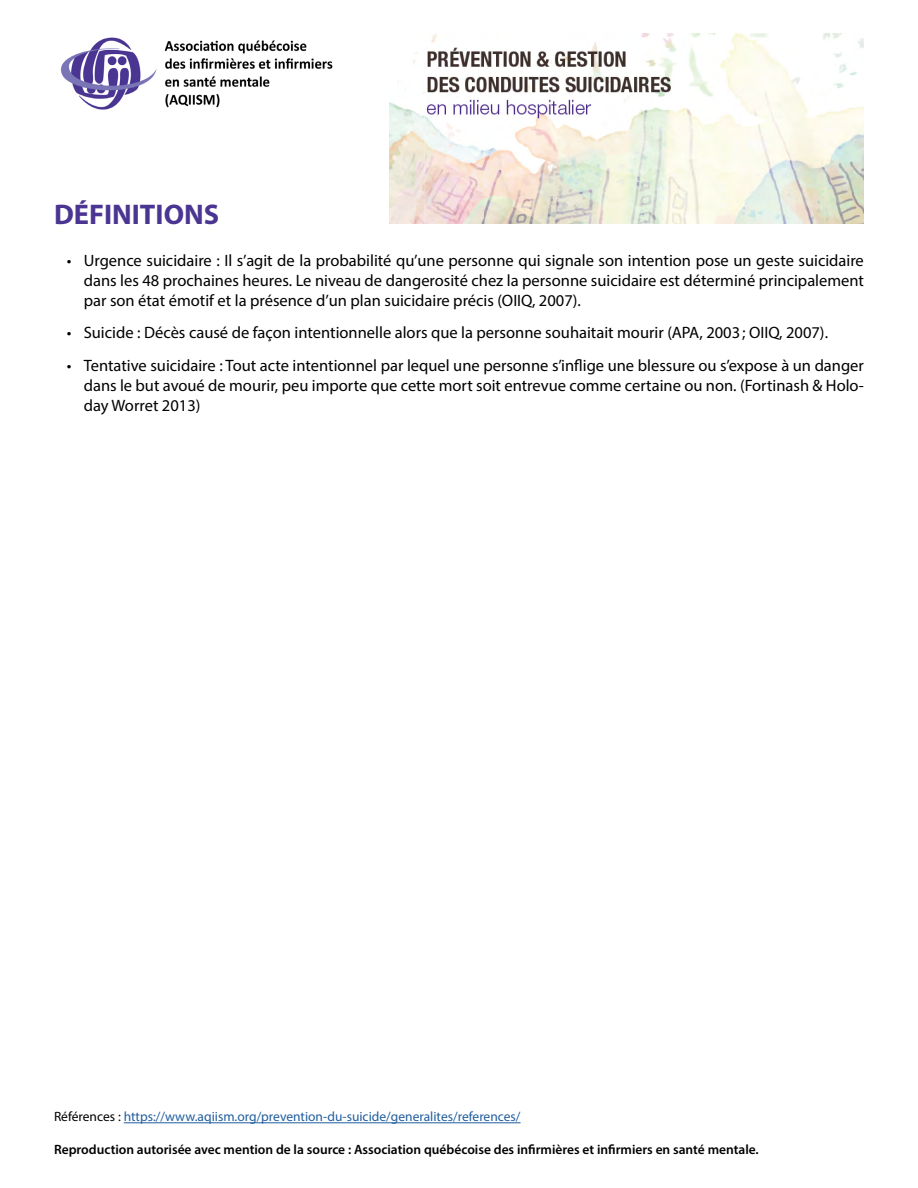
<style>
.page{position:relative;width:918px;height:1188px;background:#fff}
.page>*{position:absolute;margin:0;border:0;box-sizing:border-box;transform-origin:0 0}
.t1{font:700 28.5px "Myriad Pro";color:#4a3592}
.t2{font:16.5px/19.8px "Myriad Pro";color:#000;text-align:justify}
.t3{font:600 13.5px "Myriad Pro";color:#000}
.t4{font:13.5px "Myriad Pro";color:#215e9e}
.s1{color:#000}
</style>
<div class="page">
<img style="left:60px;top:37px;width:273px;height:73px">
<img style="left:390px;top:34px;width:474px;height:189px">
<hr style="left:124px;top:1122px;width:397px;height:1px;background:#215e9e">
<h1 class="t1" style="left:54px;top:196px;width:167px">DÉFINITIONS</h1>
<p class="t2" style="left:84px;top:251px;width:782px;text-indent:-17px">• Urgence suicidaire : Il s’agit de la probabilité qu’une personne qui signale son intention pose un geste suicidaire dans les 48 prochaines heures. Le niveau de dangerosité chez la personne suicidaire est déterminé principalement par son état émotif et la présence d’un plan suicidaire précis (OIIQ, 2007).</p>
<p class="t2" style="left:67px;top:323px;width:763px">• Suicide : Décès causé de façon intentionnelle alors que la personne souhaitait mourir (APA, 2003; OIIQ, 2007).</p>
<p class="t2" style="left:84px;top:355px;width:782px;text-indent:-17px">• Tentative suicidaire : Tout acte intentionnel par lequel une personne s’inflige une blessure ou s’expose à un danger dans le but avoué de mourir, peu importe que cette mort soit entrevue comme certaine ou non. (Fortinash &amp; Holo&shy;day Worret 2013)</p>
<p class="t4" style="left:54px;top:1109px;width:468px"><span class="s1">Références :</span> https://www.aqiism.org/prevention-du-suicide/generalites/references/</p>
<p class="t3" style="left:54px;top:1141px;width:706px">Reproduction autorisée avec mention de la source : Association québécoise des infirmières et infirmiers en santé mentale.</p>
</div>
